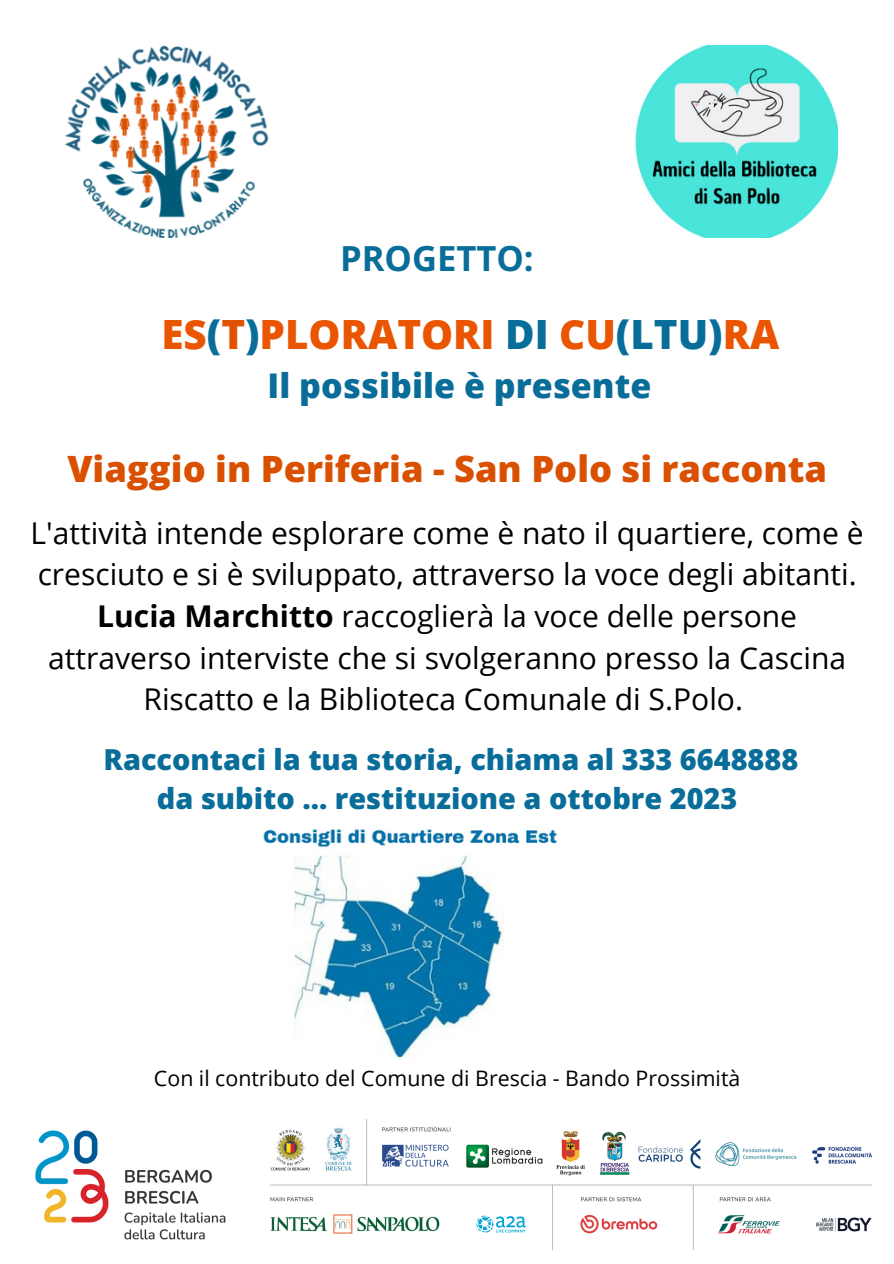
<style>
.page{position:relative;width:894px;height:1264px;background:#fff}
.page>*{position:absolute;margin:0;border:0;box-sizing:border-box;transform-origin:0 0}
.t1{font:800 40.35px "Open Sans";color:#e95500}
.t2{font:800 36.3px "Open Sans";color:#d95000}
.t3{font:700 34.5px "Open Sans";color:#096d99}
.t4{font:800 34.05px "Open Sans";color:#096d99}
.t5{font:30px/41.7px "Open Sans";color:#000;text-align:center}
.t6{font:800 28.8px/39.5px "Open Sans";color:#096d99;text-align:center}
.t7{font:21.3px "Open Sans";color:#000}
.s1{color:#096d99}
.s2{color:#e05200}
.s3{font-weight:700}
</style>
<div class="page">
<img style="left:64px;top:45px;width:205px;height:193px">
<img style="left:35px;top:1119px;width:837px;height:132px">
<img style="left:635px;top:45px;width:202px;height:193px">
<img style="left:263px;top:829px;width:294px;height:229px">
<p class="t3" style="left:340px;top:234px;width:195px">PROGETTO:</p>
<h1 class="t1" style="left:161px;top:306px;width:619px">ES<span class="s1">(</span><span class="s2">T</span><span class="s1">)</span>PLORATORI <span class="s1">DI</span> CU<span class="s1">(LTU)</span>RA</h1>
<p class="t4" style="left:267px;top:362px;width:385px">Il possibile è presente</p>
<p class="t2" style="left:67px;top:443px;width:761px">Viaggio in Periferia - San Polo si racconta</p>
<p class="t5" style="left:31px;top:511px;width:834px">L'attività intende esplorare come è nato il quartiere, come è cresciuto e si è sviluppato, attraverso la voce degli abitanti.<br><span class="s3">Lucia Marchitto</span> raccoglierà la voce delle persone attraverso interviste che si svolgeranno presso la Cascina Riscatto e la Biblioteca Comunale di S.Polo.</p>
<p class="t6" style="left:103px;top:739px;width:696px">Raccontaci la tua storia, chiama al 333 6648888 da subito ... restituzione a ottobre 2023</p>
<p class="t7" style="left:154px;top:1063px;width:587px">Con il contributo del Comune di Brescia - Bando Prossimità</p>
</div>
